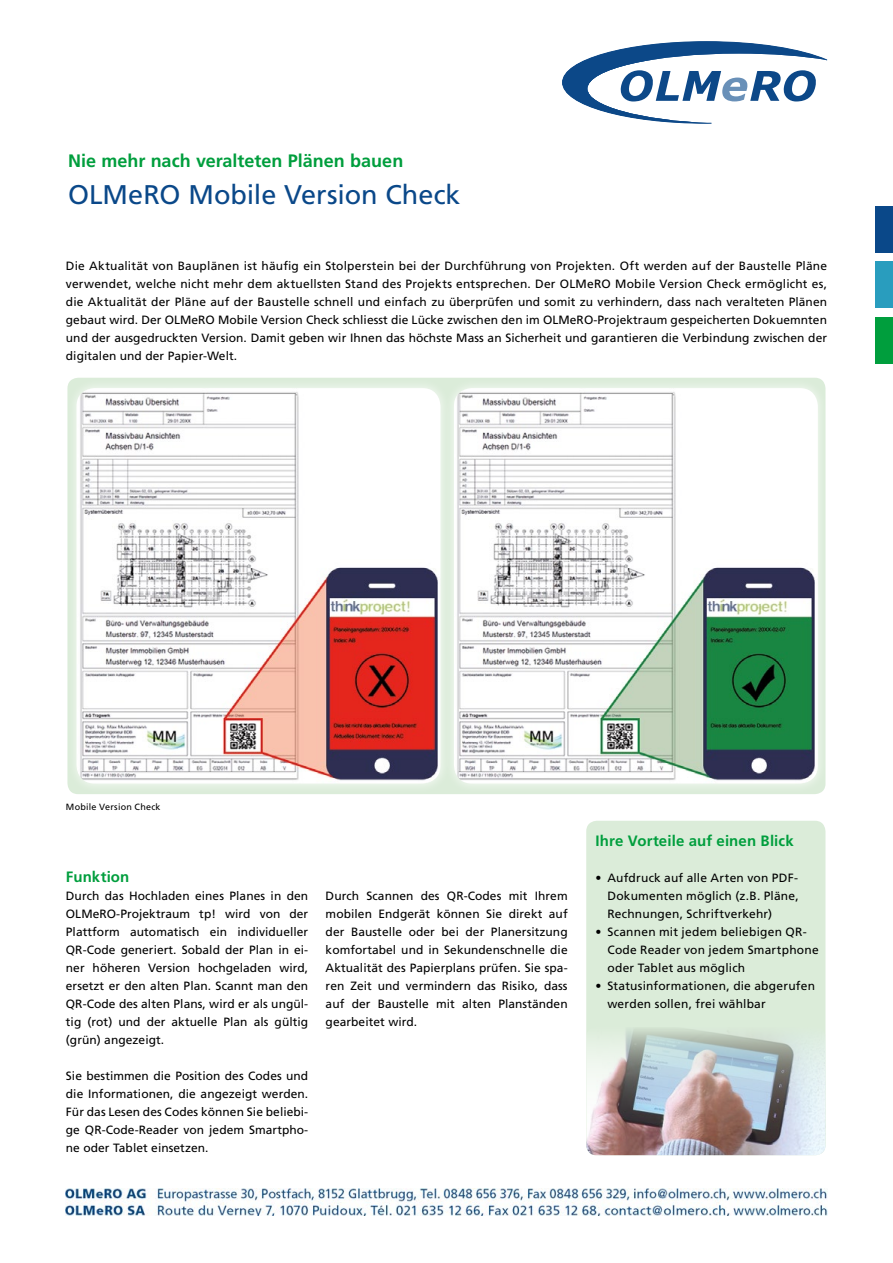
<style>
.page{position:relative;width:893px;height:1263px;background:#fff}
.page>*{position:absolute;margin:0;border:0;box-sizing:border-box;transform-origin:0 0}
.t1{font:27px "Frutiger";color:#0a4889}
.t2{font:700 18px "Frutiger";color:#009e3d}
.t3{font:700 15px "Frutiger";letter-spacing:.01em;color:#009e3d}
.t4{font:12px/18px "Frutiger";letter-spacing:.005em;color:#000;text-align:justify}
.t5{font:9px "Frutiger";letter-spacing:.025em;color:#000}
</style>
<div class="page">
<div style="left:63px;top:373px;width:767px;height:425px;border:4px solid #fff;border-radius:13px"></div>
<div style="left:876px;top:206px;width:17px;height:47px;background:#0a4889"></div>
<div style="left:876px;top:261px;width:17px;height:47px;background:#299dbe"></div>
<div style="left:876px;top:317px;width:17px;height:47px;background:#009e3d"></div>
<svg style="left:562px;top:41px;width:265px;height:82px"></svg>
<div style="left:584px;top:819px;width:244px;height:338px;background:#dbecd9;border-radius:13px"></div>
<div style="left:582px;top:816px;width:248px;height:343px;border:4px solid #fff;border-radius:13px"></div>
<img style="left:586px;top:1027px;width:239px;height:128px">
<div style="left:444px;top:378px;width:384px;height:415px;background:#fff;opacity:.75"></div>
<img style="left:454px;top:388px;width:364px;height:395px">
<div style="left:66px;top:378px;width:384px;height:415px;background:#fff;opacity:.75"></div>
<img style="left:77px;top:388px;width:363px;height:395px">
<img style="left:66px;top:1188px;width:761px;height:27px">
<h2 class="t2" style="left:68px;top:150px;width:337px">Nie mehr nach veralteten Plänen bauen</h2>
<h1 class="t1" style="left:68px;top:179px;width:394px">OLMeRO Mobile Version Check</h1>
<p class="t4" style="left:66px;top:257px;width:763px">Die Aktualität von Bauplänen ist häufig ein Stolperstein bei der Durchführung von Projekten. Oft werden auf der Baustelle Pläne verwendet, welche nicht mehr dem aktuellsten Stand des Projekts entsprechen. Der OLMeRO Mobile Version Check ermöglicht es, die Aktualität der Pläne auf der Baustelle schnell und einfach zu überprüfen und somit zu verhindern, dass nach veralteten Plänen gebaut wird. Der OLMeRO Mobile Version Check schliesst die Lücke zwischen den im OLMeRO-Projektraum gespeicherten Dokuemnten und der ausgedruckten Version. Damit geben wir Ihnen das höchste Mass an Sicherheit und garantieren die Verbindung zwischen der digitalen und der Papier-Welt.</p>
<p class="t5" style="left:66px;top:801px;width:96px">Mobile Version Check</p>
<p class="t3" style="left:66px;top:868px;width:65px">Funktion</p>
<p class="t4" style="left:66px;top:887px;width:244px">Durch das Hochladen eines Planes in den OLMeRO-Projektraum tp! wird von der Plattform automatisch ein individueller QR-Code generiert. Sobald der Plan in ei&shy;ner höheren Version hochgeladen wird, ersetzt er den alten Plan. Scannt man den QR-Code des alten Plans, wird er als ungül&shy;tig (rot) und der aktuelle Plan als gültig (grün) angezeigt.</p>
<p class="t4" style="left:66px;top:1067px;width:244px">Sie bestimmen die Position des Codes und die Informationen, die angezeigt werden.<br>Für das Lesen des Codes können Sie beliebi&shy;ge QR-Code-Reader von jedem Smartpho&shy;ne oder Tablet einsetzen.</p>
<p class="t4" style="left:326px;top:887px;width:244px">Durch Scannen des QR-Codes mit Ihrem mobilen Endgerät können Sie direkt auf der Baustelle oder bei der Planersitzung komfortabel und in Sekundenschnelle die Aktualität des Papierplans prüfen. Sie spa&shy;ren Zeit und vermindern das Risiko, dass auf der Baustelle mit alten Planständen gearbeitet wird.</p>
<p class="t3" style="left:595px;top:832px;width:200px">Ihre Vorteile auf einen Blick</p>
<p class="t4" style="left:607px;top:869px;width:193px;text-indent:-12px">• Aufdruck auf alle Arten von PDF-Dokumenten möglich (z.B. Pläne, Rechnungen, Schriftverkehr)</p>
<p class="t4" style="left:607px;top:923px;width:213px;text-align:left;text-indent:-12px">• Scannen mit jedem beliebigen QR-<br>Code Reader von jedem Smartphone oder Tablet aus möglich</p>
<p class="t4" style="left:607px;top:977px;width:209px;text-indent:-12px">• Statusinformationen, die abgerufen werden sollen, frei wählbar</p>
</div>
